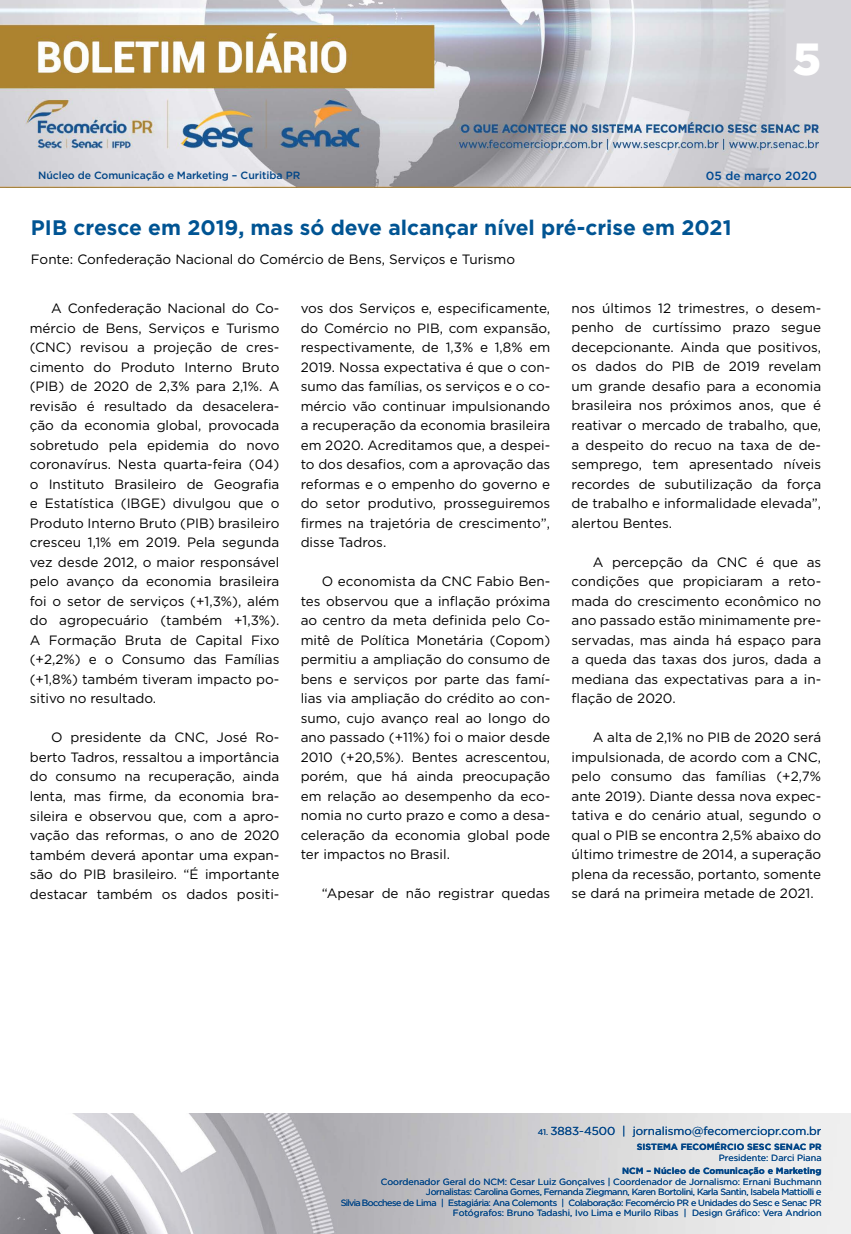
<style>
.page{position:relative;width:851px;height:1234px;background:#fff}
.page>*{position:absolute;margin:0;border:0;box-sizing:border-box;transform-origin:0 0}
.t1{font:900 45px "Gotham";color:#fff}
.t2{font:700 21px "Gotham";color:#005493}
.t3{font:13.5px/19.5px "Gotham";color:#000;text-align:justify}
.t4{font:500 11.85px "Gotham";color:#004a93}
.t5{font:11.55px "Gotham";color:#004587}
.t6{font:500 10.5px "Gotham";letter-spacing:-.01em;color:#004587}
.t7{font:9px/10.5px "Gotham";letter-spacing:-.04em;color:#004587;text-align:right}
.t8{font:700 9px "Gotham";color:#004587}
.t9{font:9px "Gotham";color:#004587}
.s1{font-size:8.25px}
</style>
<div class="page">
<img style="left:0;top:0;width:850px;height:188px">
<img style="left:0;top:1113px;width:850px;height:120px">
<p class="t6" style="left:38px;top:168px;width:264px">Núcleo de Comunicação e Marketing – Curitiba PR</p>
<h1 class="t1" style="left:792px;top:28px;width:30px">5</h1>
<p class="t4" style="left:705px;top:167px;width:113px">05 de março 2020</p>
<h2 class="t2" style="left:31px;top:214px;width:702px">PIB cresce em 2019, mas só deve alcançar nível pré-crise em 2021</h2>
<p class="t3" style="left:31px;top:249px;width:485px">Fonte: Confederação Nacional do Comércio de Bens, Serviços e Turismo</p>
<p class="t3" style="left:30px;top:298px;width:251px;text-indent:21px">A Confederação Nacional do Co&shy;mércio de Bens, Serviços e Turismo (CNC) revisou a projeção de cres&shy;cimento do Produto Interno Bruto (PIB) de 2020 de 2,3% para 2,1%. A revisão é resultado da desacelera&shy;ção da economia global, provocada sobretudo pela epidemia do novo coronavírus. Nesta quarta-feira (04) o Instituto Brasileiro de Geografia e Estatística (IBGE) divulgou que o Produto Interno Bruto (PIB) brasileiro cresceu 1,1% em 2019. Pela segunda vez desde 2012, o maior responsável pelo avanço da economia brasileira foi o setor de serviços (+1,3%), além do agropecuário (também +1,3%).<br>A Formação Bruta de Capital Fixo (+2,2%) e o Consumo das Famílias (+1,8%) também tiveram impacto po&shy;sitivo no resultado.</p>
<p class="t3" style="left:30px;top:727px;width:251px;text-indent:21px">O presidente da CNC, José Ro&shy;berto Tadros, ressaltou a importância do consumo na recuperação, ainda lenta, mas firme, da economia bra&shy;sileira e observou que, com a apro&shy;vação das reformas, o ano de 2020 também deverá apontar uma expan&shy;são do PIB brasileiro. “É importante destacar também os dados positi-</p>
<p class="t3" style="left:300px;top:298px;width:251px">vos dos Serviços e, especificamente, do Comércio no PIB, com expansão, respectivamente, de 1,3% e 1,8% em 2019. Nossa expectativa é que o con&shy;sumo das famílias, os serviços e o co&shy;mércio vão continuar impulsionando a recuperação da economia brasileira em 2020. Acreditamos que, a despei&shy;to dos desafios, com a aprovação das reformas e o empenho do governo e do setor produtivo, prosseguiremos firmes na trajetória de crescimento”, disse Tadros.</p>
<p class="t3" style="left:300px;top:571px;width:251px;text-indent:21px">O economista da CNC Fabio Ben&shy;tes observou que a inflação próxima ao centro da meta definida pelo Co&shy;mitê de Política Monetária (Copom) permitiu a ampliação do consumo de bens e serviços por parte das famí&shy;lias via ampliação do crédito ao con&shy;sumo, cujo avanço real ao longo do ano passado (+11%) foi o maior desde 2010 (+20,5%). Bentes acrescentou, porém, que há ainda preocupação em relação ao desempenho da eco&shy;nomia no curto prazo e como a desa&shy;celeração da economia global pode ter impactos no Brasil.</p>
<p class="t3" style="left:322px;top:883px;width:230px">“Apesar de não registrar quedas</p>
<p class="t3" style="left:571px;top:298px;width:251px">nos últimos 12 trimestres, o desem&shy;penho de curtíssimo prazo segue decepcionante. Ainda que positivos, os dados do PIB de 2019 revelam um grande desafio para a economia brasileira nos próximos anos, que é reativar o mercado de trabalho, que, a despeito do recuo na taxa de de&shy;semprego, tem apresentado níveis recordes de subutilização da força de trabalho e informalidade elevada”, alertou Bentes.</p>
<p class="t3" style="left:571px;top:551px;width:251px;text-indent:21px">A percepção da CNC é que as condições que propiciaram a reto&shy;mada do crescimento econômico no ano passado estão minimamente pre&shy;servadas, mas ainda há espaço para a queda das taxas dos juros, dada a mediana das expectativas para a in&shy;flação de 2020.</p>
<p class="t3" style="left:571px;top:727px;width:251px;text-indent:21px">A alta de 2,1% no PIB de 2020 será impulsionada, de acordo com a CNC, pelo consumo das famílias (+2,7% ante 2019). Diante dessa nova expec&shy;tativa e do cenário atual, segundo o qual o PIB se encontra 2,5% abaixo do último trimestre de 2014, a superação plena da recessão, portanto, somente se dará na primeira metade de 2021.</p>
<p class="t5" style="left:537px;top:1123px;width:285px"><span class="s1">41.</span> 3883-4500 | jornalismo@fecomerciopr.com.br</p>
<p class="t8" style="left:636px;top:1140px;width:186px">SISTEMA FECOMÉRCIO SESC SENAC PR</p>
<p class="t9" style="left:718px;top:1151px;width:104px">Presidente: Darci Piana</p>
<p class="t8" style="left:622px;top:1164px;width:201px">NCM – Núcleo de Comunicação e Marketing</p>
<p class="t7" style="left:341px;top:1175px;width:482px">Coordenador Geral do NCM: Cesar Luiz Gonçalves | Coordenador de Jornalismo: Ernani Buchmann Jornalistas: Carolina Gomes, Fernanda Ziegmann, Karen Bortolini, Karla Santin, Isabela Mattiolli e<br>Silvia Bocchese de Lima | Estagiária: Ana Colemonts | Colaboração: Fecomércio PR e Unidades do Sesc e Senac PR Fotógrafos: Bruno Tadashi, Ivo Lima e Murilo Ribas | Design Gráfico: Vera Andrion</p>
</div>
